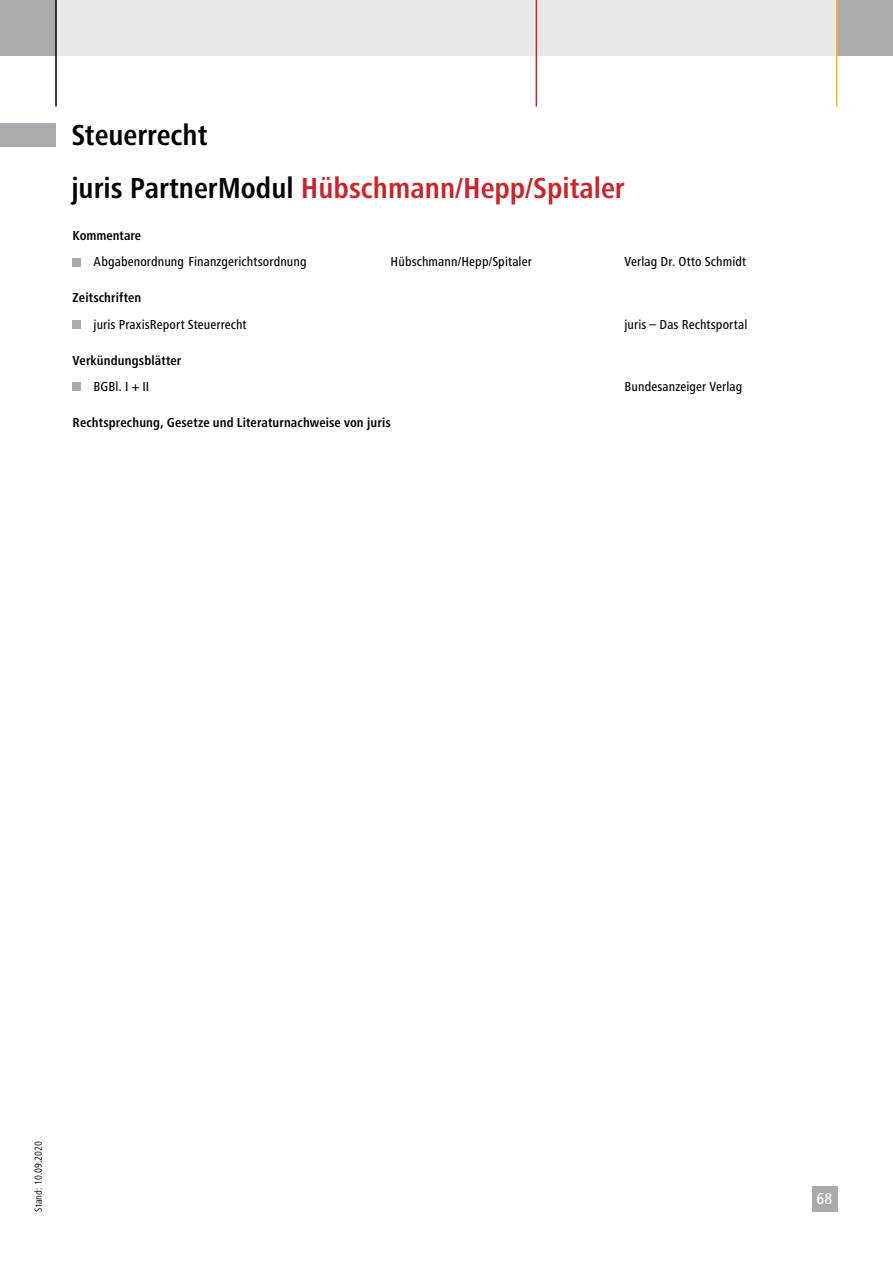
<style>
.page{position:relative;width:893px;height:1263px;background:#fff}
.page>*{position:absolute;margin:0;border:0;box-sizing:border-box;transform-origin:0 0}
.t1{font:700 condensed 30px "Frutiger Next Pro";color:#ca242c}
.t2{font:700 condensed 30px "Frutiger Next Pro";color:#010202}
.t3{font:500 condensed 16.5px "Frutiger Next Pro";color:#fff}
.t4{font:500 condensed 13.5px "Frutiger Next Pro";letter-spacing:.01em;color:#010202}
.t5{font:700 condensed 13.5px "Frutiger Next Pro";letter-spacing:.01em;color:#010202}
.t6{font:condensed 10.5px "Frutiger Next Pro";color:#010202}
.s1{color:#010202}
</style>
<div class="page">
<div style="left:812px;top:1186px;width:25px;height:25px;background:#a8aaac"></div>
<div style="left:55px;top:0;width:782px;height:56px;background:#e7e8e8"></div>
<div style="left:0;top:0;width:55px;height:56px;background:#a8aaac"></div>
<div style="left:837px;top:0;width:56px;height:56px;background:#a8aaac"></div>
<hr style="left:55px;top:0;width:2px;height:107px;background:#010202">
<hr style="left:836px;top:0;width:1px;height:107px;background:#fdb614">
<hr style="left:536px;top:0;width:1px;height:107px;background:#ca242c">
<div style="left:73px;top:258px;width:8px;height:8px;background:#a8aaac"></div>
<div style="left:73px;top:320px;width:8px;height:9px;background:#a8aaac"></div>
<div style="left:73px;top:383px;width:8px;height:8px;background:#a8aaac"></div>
<div style="left:0;top:124px;width:55px;height:23px;background:#a8aaad"></div>
<h1 class="t2" style="left:71px;top:123px;width:138px">Steuerrecht</h1>
<h1 class="t1" style="left:71px;top:176px;width:555px"><span class="s1">juris PartnerModul</span> Hübschmann/Hepp/Spitaler</h1>
<p class="t5" style="left:73px;top:230px;width:70px">Kommentare</p>
<p class="t4" style="left:94px;top:256px;width:215px">Abgabenordnung Finanzgerichtsordnung</p>
<p class="t4" style="left:391px;top:256px;width:143px">Hübschmann/Hepp/Spitaler</p>
<p class="t4" style="left:624px;top:256px;width:123px">Verlag Dr. Otto Schmidt</p>
<p class="t5" style="left:73px;top:292px;width:70px">Zeitschriften</p>
<p class="t4" style="left:94px;top:319px;width:154px">juris PraxisReport Steuerrecht</p>
<p class="t4" style="left:624px;top:319px;width:124px">juris – Das Rechtsportal</p>
<p class="t5" style="left:73px;top:355px;width:110px">Verkündungsblätter</p>
<p class="t4" style="left:94px;top:381px;width:57px">BGBl. I + II</p>
<p class="t4" style="left:624px;top:381px;width:119px">Bundesanzeiger Verlag</p>
<p class="t5" style="left:73px;top:417px;width:320px">Rechtsprechung, Gesetze und Literaturnachweise von juris</p>
<p class="t6" style="left:34px;top:1212px;width:72px;rotate:-90deg">Stand: 10.09.2020</p>
<p class="t3" style="left:817px;top:1192px;width:17px">68</p>
</div>
